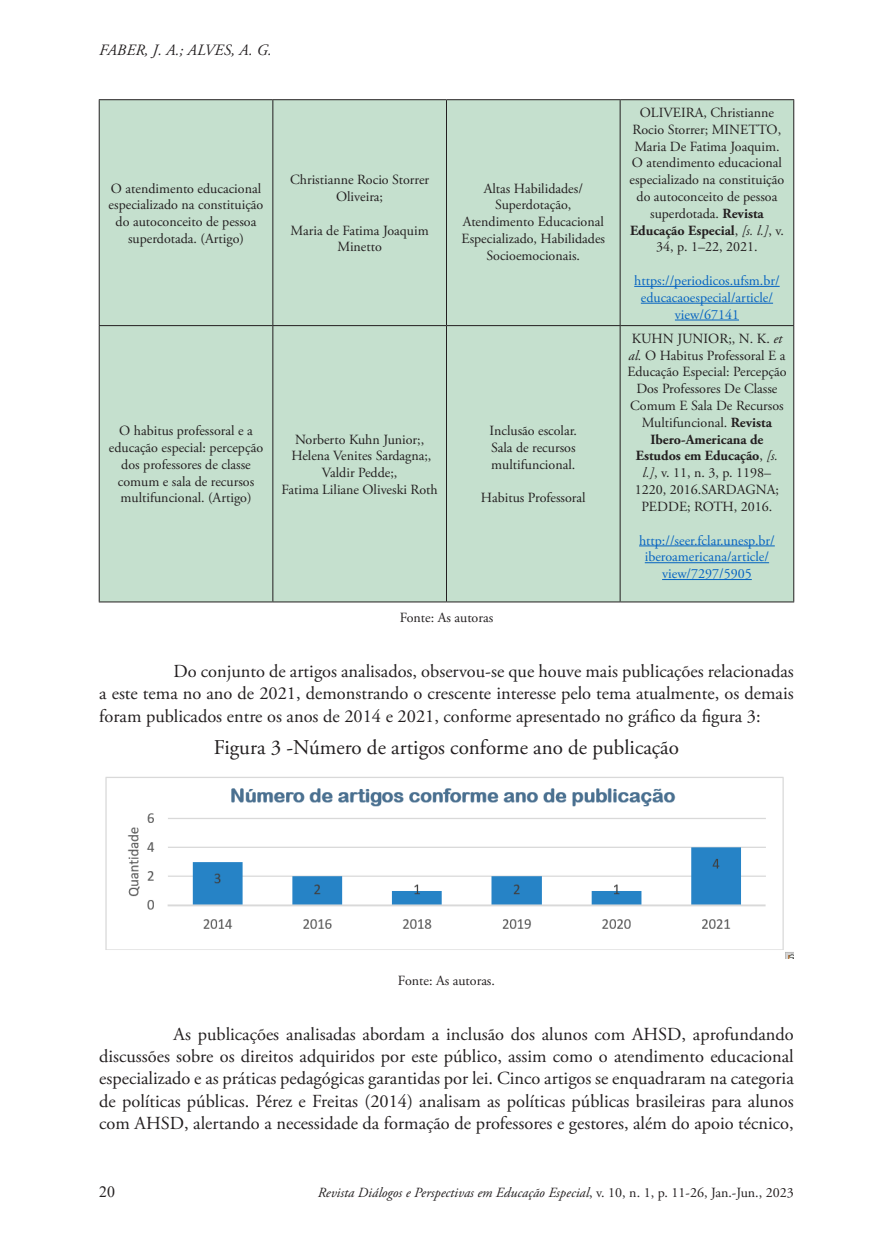
<style>
.page{position:relative;width:893px;height:1241px;background:#fff}
.page>*{position:absolute;margin:0;border:0;box-sizing:border-box;transform-origin:0 0}
.Corpo_do_texto{font:21px "Adobe Garamond Pro";color:#231f20}
.Corpo_do_texto-2{font:18.38px/22.4px "Adobe Garamond Pro";color:#231f20;text-align:justify}
.t1{font:italic 15.75px "Adobe Garamond Pro";letter-spacing:.015em;color:#231f20}
.t2{font:15.75px "Times New Roman";color:#231f20}
.Rodape{font:14px/16.8px "Adobe Garamond Pro";color:#231f20;text-align:center}
.Rodape-2{font:14px/16.8px "Adobe Garamond Pro";color:#0563c1;text-align:center}
.t3{font:italic 14px "Adobe Garamond Pro";color:#231f20}
.s1{font-weight:700}
.s2{font-style:italic}
.s3{font-style:normal}
</style>
<div class="page">
<div style="left:100px;top:100px;width:693px;height:501px;background:#c5e0ce"></div>
<hr style="left:99px;top:99px;width:174px;height:1px;background:#231f20">
<hr style="left:99px;top:100px;width:1px;height:225px;background:#231f20">
<hr style="left:273px;top:99px;width:173px;height:1px;background:#231f20">
<hr style="left:272px;top:100px;width:1px;height:225px;background:#231f20">
<hr style="left:446px;top:99px;width:174px;height:1px;background:#231f20">
<hr style="left:446px;top:100px;width:1px;height:225px;background:#231f20">
<hr style="left:620px;top:99px;width:174px;height:1px;background:#231f20">
<hr style="left:620px;top:100px;width:1px;height:225px;background:#231f20">
<hr style="left:793px;top:100px;width:1px;height:225px;background:#231f20">
<hr style="left:99px;top:325px;width:174px;height:1px;background:#231f20">
<hr style="left:99px;top:326px;width:1px;height:275px;background:#231f20">
<hr style="left:273px;top:325px;width:173px;height:1px;background:#231f20">
<hr style="left:272px;top:326px;width:1px;height:275px;background:#231f20">
<hr style="left:446px;top:325px;width:174px;height:1px;background:#231f20">
<hr style="left:446px;top:326px;width:1px;height:275px;background:#231f20">
<hr style="left:620px;top:325px;width:174px;height:1px;background:#231f20">
<hr style="left:620px;top:326px;width:1px;height:275px;background:#231f20">
<hr style="left:793px;top:326px;width:1px;height:275px;background:#231f20">
<hr style="left:99px;top:601px;width:174px;height:1px;background:#231f20">
<hr style="left:273px;top:601px;width:173px;height:1px;background:#231f20">
<hr style="left:446px;top:601px;width:174px;height:1px;background:#231f20">
<hr style="left:620px;top:601px;width:174px;height:1px;background:#231f20">
<hr style="left:634px;top:286px;width:146px;height:1px;background:#0563c1">
<hr style="left:641px;top:303px;width:132px;height:1px;background:#0563c1">
<hr style="left:675px;top:319px;width:64px;height:1px;background:#0563c1">
<hr style="left:639px;top:545px;width:136px;height:1px;background:#0563c1">
<hr style="left:645px;top:562px;width:124px;height:1px;background:#0563c1">
<hr style="left:662px;top:579px;width:90px;height:1px;background:#0563c1">
<img style="left:105px;top:777px;width:689px;height:180px">
<p class="t1" style="left:99px;top:41px;width:174px">FABER, J. A.; ALVES, A. G.</p>
<p class="Rodape" style="left:109px;top:180px;width:156px">O atendimento educacional especializado na constituição do autoconceito de pessoa superdotada. (Artigo)</p>
<p class="Rodape" style="left:290px;top:172px;width:141px">Christianne Rocio Storrer<br>Oliveira;</p>
<p class="Rodape" style="left:291px;top:222px;width:140px">Maria de Fatima Joaquim<br>Minetto</p>
<p class="Rodape" style="left:461px;top:180px;width:145px">Altas Habilidades/<br>Superdotação,<br>Atendimento Educacional<br>Especializado, Habilidades<br>Socioemocionais.</p>
<p class="Rodape" style="left:109px;top:423px;width:156px">O habitus professoral e a educação especial: percepção dos professores de classe comum e sala de recursos multifuncional. (Artigo)</p>
<p class="Rodape" style="left:295px;top:431px;width:131px">Norberto Kuhn Junior;,</p>
<p class="Rodape" style="left:291px;top:448px;width:142px">Helena Venites Sardagna;,</p>
<p class="Rodape" style="left:322px;top:465px;width:77px">Valdir Pedde;,</p>
<p class="Rodape" style="left:282px;top:481px;width:158px">Fatima Liliane Oliveski Roth</p>
<p class="Rodape" style="left:490px;top:423px;width:89px">Inclusão escolar.</p>
<p class="Rodape" style="left:491px;top:439px;width:86px;text-align:left">Sala de recursos multifuncional.</p>
<p class="Rodape" style="left:481px;top:490px;width:106px">Habitus Professoral</p>
<p class="Rodape" style="left:400px;top:609px;width:95px">Fonte: As autoras</p>
<p class="Rodape" style="left:629px;top:104px;width:156px">OLIVEIRA, Christianne<br>Rocio Storrer; MINETTO,<br>Maria De Fatima Joaquim.<br>O atendimento educacional especializado na constituição do autoconceito de pessoa superdotada. <span class="s1">Revista<br>Educação Especial</span>, <span class="s2">[s. l.]</span>, v.<br>34, p. 1–22, 2021.</p>
<p class="Rodape-2" style="left:634px;top:272px;width:147px">https://periodicos.ufsm.br/ educacaoespecial/article/ view/67141</p>
<p class="Rodape" style="left:627px;top:330px;width:161px">KUHN JUNIOR;, N. K. <span class="s2">et al.</span> O Habitus Professoral E a<br>Educação Especial: Percepção<br>Dos Professores De Classe<br>Comum E Sala De Recursos<br>Multifuncional. <span class="s1">Revista<br>Ibero-Americana de<br>Estudos em Educação</span>, <span class="s2">[s. l.]</span>, v. 11, n. 3, p. 1198–<br>1220, 2016.SARDAGNA;<br>PEDDE; ROTH, 2016.</p>
<p class="Rodape-2" style="left:639px;top:532px;width:137px">http://seer.fclar.unesp.br/ iberoamericana/article/ view/7297/5905</p>
<p class="Corpo_do_texto-2" style="left:99px;top:660px;width:696px;text-indent:74px">Do conjunto de artigos analisados, observou-se que houve mais publicações relacionadas a este tema no ano de 2021, demonstrando o crescente interesse pelo tema atualmente, os demais foram publicados entre os anos de 2014 e 2021, conforme apresentado no gráfico da figura 3:</p>
<p class="Corpo_do_texto" style="left:214px;top:734px;width:466px">Figura 3 -Número de artigos conforme ano de publicação</p>
<p class="Rodape" style="left:398px;top:972px;width:99px">Fonte: As autoras.</p>
<p class="Corpo_do_texto-2" style="left:99px;top:1022px;width:696px;text-indent:74px">As publicações analisadas abordam a inclusão dos alunos com AHSD, aprofundando discussões sobre os direitos adquiridos por este público, assim como o atendimento educacional especializado e as práticas pedagógicas garantidas por lei. Cinco artigos se enquadraram na categoria de políticas públicas. Pérez e Freitas (2014) analisam as políticas públicas brasileiras para alunos com AHSD, alertando a necessidade da formação de professores e gestores, além do apoio técnico,</p>
<p class="t2" style="left:99px;top:1180px;width:17px">20</p>
<p class="t3" style="left:318px;top:1183px;width:477px">Revista Diálogos e Perspectivas em Educação Especial<span class="s3">, v. 10, n. 1, p. 11-26, Jan.-Jun., 2023</span></p>
</div>
